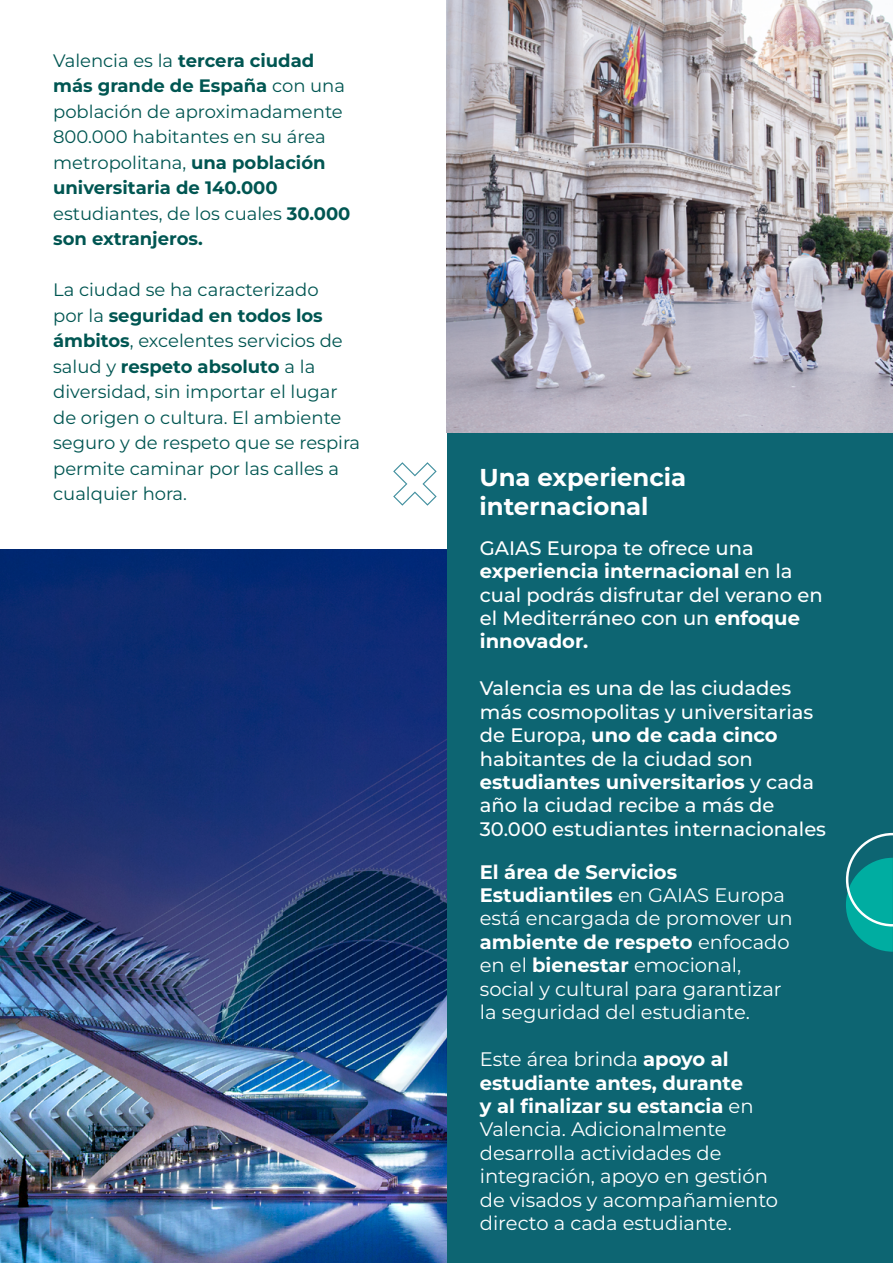
<style>
.page{position:relative;width:893px;height:1263px;background:#0d6572}
.page>*{position:absolute;margin:0;border:0;box-sizing:border-box;transform-origin:0 0}
.t1{font:700 24.45px/29.2px "Montserrat";color:#fff}
.t2{font:19.5px/23.4px "Montserrat";color:#fff}
.t3{font:500 19.5px/23.4px "Montserrat";color:#fff}
.t4{font:18px/25.5px "Montserrat";color:#005652}
.s1{font-weight:700}
</style>
<div class="page">
<div style="left:0;top:0;width:446px;height:1105px;background:#fff"></div>
<svg style="left:846px;top:833px;width:47px;height:119px"></svg>
<svg style="left:393px;top:462px;width:44px;height:44px"></svg>
<img style="left:446px;top:0;width:447px;height:432px">
<img style="left:0;top:550px;width:446px;height:713px">
<p class="t4" style="left:53px;top:47px;width:299px">Valencia es la <span class="s1">tercera ciudad más grande de España</span> con una población de aproximadamente<br>800.000 habitantes en su área metropolitana, <span class="s1">una población universitaria de 140.000 </span>estudiantes, de los cuales <span class="s1">30.000 son extranjeros.</span></p>
<p class="t4" style="left:53px;top:277px;width:308px">La ciudad se ha caracterizado<br>por la <span class="s1">seguridad en todos los ámbitos</span>, excelentes servicios de salud y <span class="s1">respeto absoluto</span> a la diversidad, sin importar el lugar de origen o cultura. El ambiente seguro y de respeto que se respira permite caminar por las calles a cualquier hora.</p>
<h1 class="t1" style="left:479px;top:462px;width:208px">Una experiencia internacional</h1>
<p class="t3" style="left:480px;top:535px;width:344px">GAIAS Europa te ofrece una <span class="s1">experiencia internacional</span> en la cual podrás disfrutar del verano en el Mediterráneo con un <span class="s1">enfoque innovador.</span></p>
<p class="t3" style="left:480px;top:676px;width:348px">Valencia es una de las ciudades más cosmopolitas y universitarias de Europa, <span class="s1">uno de cada cinco </span>habitantes de la ciudad son <span class="s1">estudiantes universitarios</span> y cada año la ciudad recibe a más de<br>30.000 estudiantes internacionales</p>
<p class="t2" style="left:480px;top:859px;width:314px"><span class="s1">El área de Servicios<br>Estudiantiles</span> en GAIAS Europa está encargada de promover un <span class="s1">ambiente de respeto</span> enfocado en el <span class="s1">bienestar</span> emocional, social y cultural para garantizar la seguridad del estudiante.</p>
<p class="t2" style="left:480px;top:1047px;width:300px">Este área brinda <span class="s1">apoyo al estudiante antes, durante<br>y al finalizar su estancia</span> en<br>Valencia. Adicionalmente desarrolla actividades de integración, apoyo en gestión de visados y acompañamiento directo a cada estudiante.</p>
</div>
